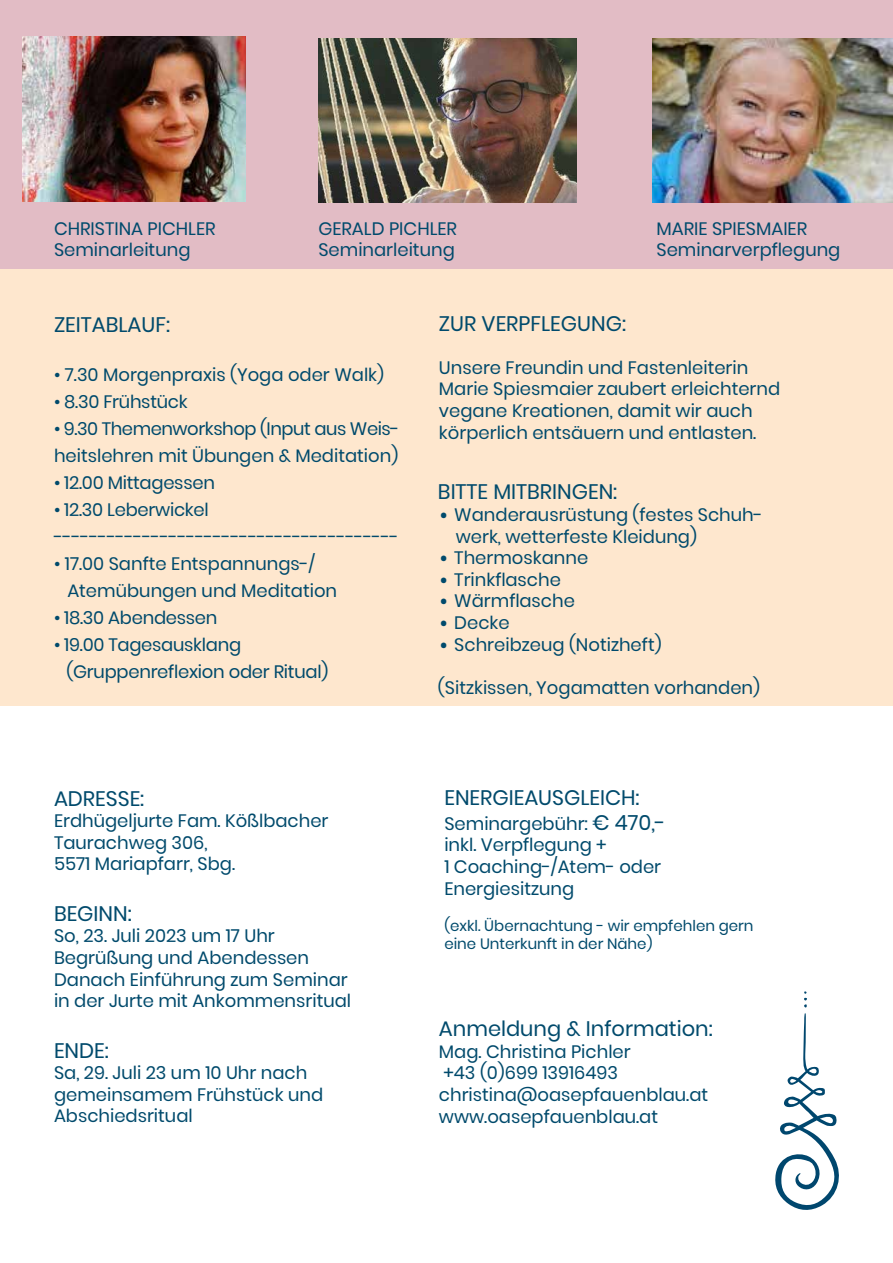
<style>
.page{position:relative;width:893px;height:1263px;background:#fff}
.page>*{position:absolute;margin:0;border:0;box-sizing:border-box;transform-origin:0 0}
.t1{font:21px "Poppins";color:#004a6c}
.t2{font:18px/21.6px "Poppins";color:#004a6c}
.t3{font:15px/18px "Poppins";color:#004a6c}
.s1{font-family:"Candara"}
.s2{font-size:21px}
</style>
<div class="page">
<svg style="left:775px;top:991px;width:64px;height:219px"></svg>
<div style="left:0;top:0;width:893px;height:269px;background:#e2bcc5"></div>
<img style="left:653px;top:38px;width:240px;height:164px">
<img style="left:318px;top:38px;width:259px;height:164px">
<img style="left:22px;top:37px;width:224px;height:164px">
<div style="left:0;top:270px;width:893px;height:436px;background:#fee7ce"></div>
<p class="t2" style="left:54px;top:218px;width:163px">CHRISTINA PICHLER<br>Seminarleitung</p>
<p class="t2" style="left:318px;top:218px;width:140px">GERALD PICHLER<br>Seminarleitung</p>
<p class="t2" style="left:656px;top:218px;width:185px">MARIE SPIESMAIER<br>Seminarverpflegung</p>
<p class="t1" style="left:54px;top:313px;width:118px">ZEITABLAUF:</p>
<p class="t2" style="left:54px;top:364px;width:332px">• 7.30 Morgenpraxis (Yoga oder Walk)</p>
<p class="t2" style="left:54px;top:391px;width:135px">• 8.30 Frühstück</p>
<p class="t2" style="left:54px;top:415px;width:347px;line-height:27px">• 9.30 Themenworkshop (Input aus Weis&shy;heitslehren mit Übungen &amp; Meditation)</p>
<p class="t2" style="left:54px;top:472px;width:162px">• 12.00 Mittagessen</p>
<p class="t2" style="left:54px;top:496px;width:346px;line-height:27px">• 12.30 Leberwickel ---------------------------------------</p>
<p class="t2" style="left:67px;top:550px;width:271px;line-height:27px;text-indent:-13px">• 17.00 Sanfte Entspannungs-/<br>Atemübungen und Meditation</p>
<p class="t2" style="left:54px;top:607px;width:165px">• 18.30 Abendessen</p>
<p class="t2" style="left:67px;top:631px;width:263px;line-height:27px;text-indent:-13px">• 19.00 Tagesausklang (Gruppenreflexion oder Ritual)</p>
<p class="t1" style="left:54px;top:786px;width:92px">ADRESSE:</p>
<p class="t2" style="left:54px;top:810px;width:276px">Erdhügeljurte Fam. Kößlbacher<br>Taurachweg 306,<br>5571 Mariapfarr, Sbg.</p>
<p class="t1" style="left:54px;top:901px;width:79px">BEGINN:</p>
<p class="t2" style="left:54px;top:925px;width:299px">So, 23. Juli 2023 um 17 Uhr<br>Begrüßung und Abendessen<br>Danach Einführung zum Seminar in der Jurte mit Ankommensritual</p>
<p class="t1" style="left:54px;top:1038px;width:56px">ENDE:</p>
<p class="t2" style="left:54px;top:1062px;width:271px">Sa, 29. Juli 23 um 10 Uhr nach gemeinsamem Frühstück und<br>Abschiedsritual</p>
<p class="t1" style="left:439px;top:311px;width:189px">ZUR VERPFLEGUNG:</p>
<p class="t2" style="left:439px;top:357px;width:343px">Unsere Freundin und Fastenleiterin Marie Spiesmaier zaubert erleichternd vegane Kreationen, damit wir auch körperlich entsäuern und entlasten.</p>
<p class="t1" style="left:438px;top:480px;width:181px">BITTE MITBRINGEN:</p>
<p class="t2" style="left:456px;top:504px;width:308px;text-indent:-18px"><span class="s1">•</span> Wanderausrüstung (festes Schuh&shy;werk, wetterfeste Kleidung)</p>
<p class="t2" style="left:438px;top:547px;width:152px"><span class="s1">•</span> Thermoskanne</p>
<p class="t2" style="left:438px;top:569px;width:124px"><span class="s1">•</span> Trinkflasche</p>
<p class="t2" style="left:438px;top:590px;width:138px"><span class="s1">•</span> Wärmflasche</p>
<p class="t2" style="left:438px;top:612px;width:73px"><span class="s1">•</span> Decke</p>
<p class="t2" style="left:438px;top:634px;width:225px"><span class="s1">•</span> Schreibzeug (Notizheft)</p>
<p class="t2" style="left:438px;top:677px;width:324px">(Sitzkissen, Yogamatten vorhanden)</p>
<p class="t1" style="left:444px;top:785px;width:197px">ENERGIEAUSGLEICH:</p>
<p class="t2" style="left:444px;top:813px;width:223px">Seminargebühr: <span class="s2">€ 470,- </span>inkl. Verpflegung +<br>1 Coaching-/Atem- oder<br>Energiesitzung</p>
<p class="t3" style="left:444px;top:916px;width:311px">(exkl. Übernachtung - wir empfehlen gern eine Unterkunft in der Nähe)</p>
<p class="t1" style="left:439px;top:1017px;width:275px">Anmeldung &amp; Information:</p>
<p class="t2" style="left:439px;top:1041px;width:271px">Mag. Christina Pichler<br>+43 (0)699 13916493 christina@oasepfauenblau.at www.oasepfauenblau.at</p>
</div>
